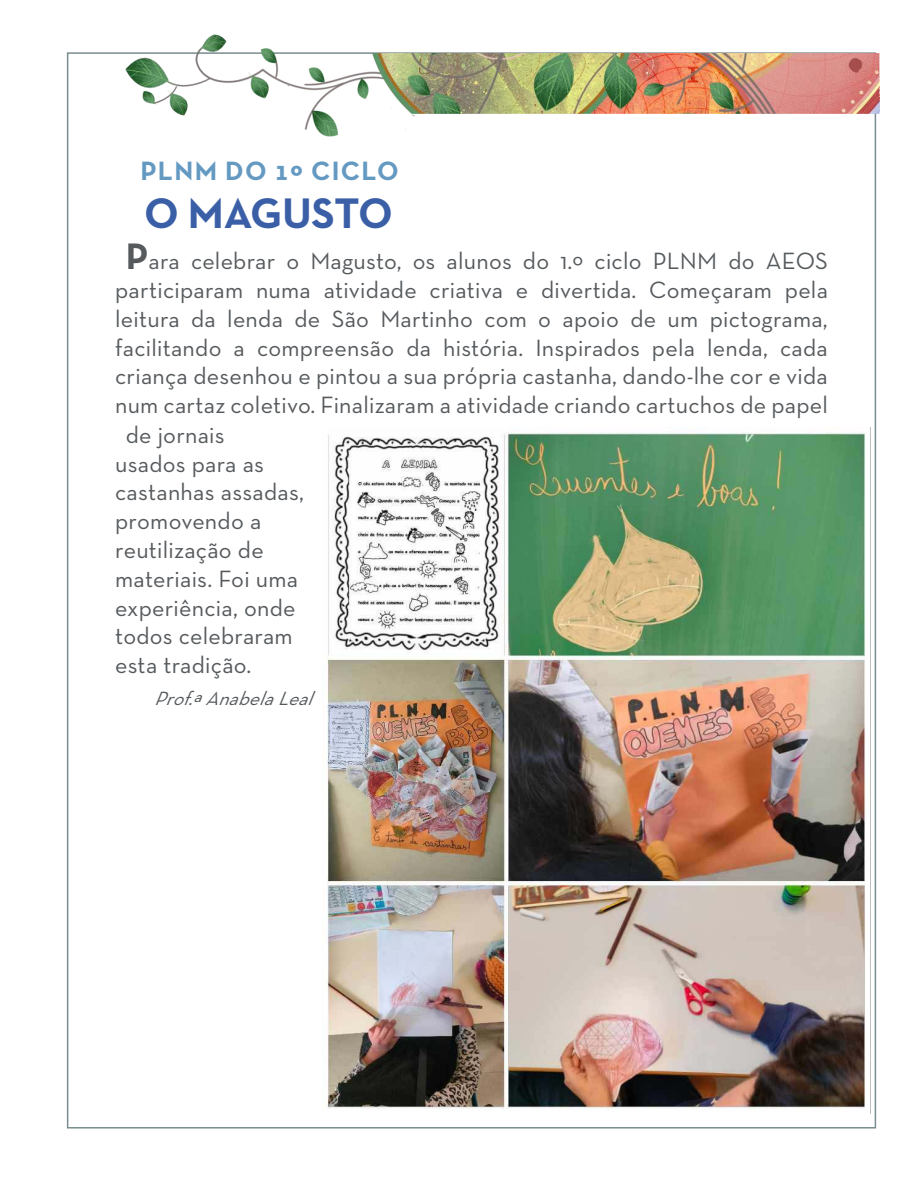
<style>
.page{position:relative;width:918px;height:1188px;background:#fff}
.page>*{position:absolute;margin:0;border:0;box-sizing:border-box;transform-origin:0 0}
.t1{font:700 43.5px "Neutra Text TF";letter-spacing:-.01em;color:#3b5fa7}
.t2{font:700 27px "Neutra Text TF";letter-spacing:.05em;color:#6499c2}
.t3{font:24px/28.8px "Neutra Text";letter-spacing:.01em;color:#565a5d;text-align:center}
.t4{font:italic 19.5px "Neutra Text";color:#565a5d}
.s1{font-weight:700;font-size:37.5px}
</style>
<div class="page">
<img style="left:126px;top:34px;width:753px;height:102px">
<img style="left:327px;top:428px;width:544px;height:685px">
<p class="t2" style="left:140px;top:154px;width:260px">PLNM DO 1º CICLO</p>
<p class="t1" style="left:144px;top:187px;width:250px">O MAGUSTO</p>
<p class="t3" style="left:115px;top:246px;width:714px"><span class="s1">P</span>ara celebrar o Magusto, os alunos do 1.º ciclo PLNM do AEOS participaram numa atividade criativa e divertida. Começaram pela leitura da lenda de São Martinho com o apoio de um pictograma, facilitando a compreensão da história. Inspirados pela lenda, cada criança desenhou e pintou a sua própria castanha, dando-lhe cor e vida num cartaz coletivo. Finalizaram a atividade criando cartuchos de papel</p>
<p class="t3" style="left:115px;top:420px;width:190px;text-align:left;text-indent:10px">de jornais<br>usados para as castanhas assadas, promovendo a reutilização de materiais. Foi uma experiência, onde todos celebraram esta tradição.</p>
<p class="t4" style="left:154px;top:686px;width:168px">Prof.ªAnabelaLeal</p>
</div>
